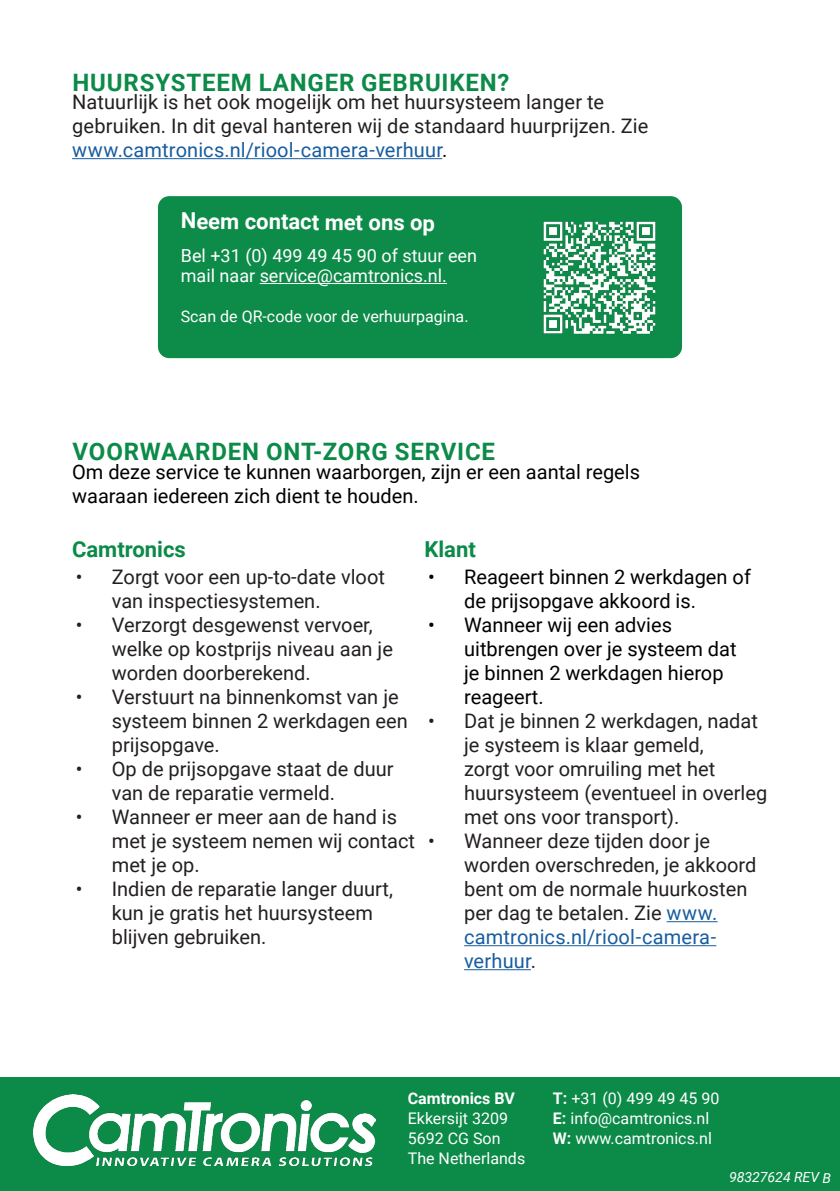
<style>
.page{position:relative;width:840px;height:1191px;background:#fff}
.page>*{position:absolute;margin:0;border:0;box-sizing:border-box;transform-origin:0 0}
.t1{font:700 24px "Roboto";letter-spacing:.035em;color:#0b8a48}
.t2{font:700 22px "Roboto";color:#fff}
.t3{font:700 22px "Roboto";color:#0b8a48}
.t4{font:20px/24px "Roboto";color:#231f20}
.t5{font:20px/24px "Roboto";color:#000}
.t6{font:18px/20px "Roboto";color:#fff}
.t7{font:16px "Roboto";color:#fff}
.t8{font:700 16px "Roboto";color:#fff}
.t9{font:italic 14px "Roboto";color:#fff}
.s1{color:#175d9e}
.s2{color:#000}
.s3{font-weight:700}
</style>
<div class="page">
<div style="left:0;top:1077px;width:839px;height:114px;background:#0b8a48"></div>
<img style="left:33px;top:1094px;width:343px;height:71px">
<hr style="left:666px;top:921px;width:51px;height:1px;background:#175d9e">
<hr style="left:464px;top:945px;width:252px;height:1px;background:#175d9e">
<hr style="left:464px;top:969px;width:66px;height:1px;background:#175d9e">
<hr style="left:72px;top:158px;width:370px;height:1px;background:#175d9e">
<div style="left:158px;top:196px;width:523px;height:162px;background:#0d8b48;border-radius:11px"></div>
<img style="left:543px;top:221px;width:113px;height:113px">
<hr style="left:259px;top:283px;width:188px;height:1px;background:#fff">
<p class="t1" style="left:72px;top:65px;width:438px">HUURSYSTEEM LANGER GEBRUIKEN?</p>
<p class="t4" style="left:72px;top:89px;width:577px">Natuurlijk is het ook mogelijk om het huursysteem langer te gebruiken. In dit geval hanteren wij de standaard huurprijzen. Zie <span class="s1">www.camtronics.nl/riool-camera-verhuur</span><span class="s2">.</span></p>
<p class="t2" style="left:181px;top:204px;width:255px;rotate:1deg">Neem contact met ons op</p>
<p class="t6" style="left:181px;top:245px;width:297px">Bel +31 (0) 499 49 45 90 of stuur een mail naar service@camtronics.nl.</p>
<p class="t7" style="left:181px;top:305px;width:289px">Scan de QR-code voor de verhuurpagina.</p>
<p class="t1" style="left:72px;top:435px;width:424px">VOORWAARDEN ONT-ZORG SERVICE</p>
<p class="t5" style="left:72px;top:459px;width:569px">Om deze service te kunnen waarborgen, zijn er een aantal regels waaraan iedereen zich dient te houden.</p>
<p class="t3" style="left:72px;top:534px;width:115px">Camtronics</p>
<p class="t3" style="left:424px;top:534px;width:53px">Klant</p>
<p class="t4" style="left:112px;top:564px;width:274px;text-indent:-36px">• Zorgt voor een up-to-date vloot van inspectiesystemen.</p>
<p class="t4" style="left:112px;top:612px;width:282px;text-indent:-36px">• Verzorgt desgewenst vervoer, welke op kostprijs niveau aan je worden doorberekend.</p>
<p class="t4" style="left:112px;top:684px;width:297px;text-indent:-36px">• Verstuurt na binnenkomst van je systeem binnen 2 werkdagen een prijsopgave.</p>
<p class="t4" style="left:112px;top:756px;width:283px;text-indent:-36px">• Op de prijsopgave staat de duur van de reparatie vermeld.</p>
<p class="t4" style="left:112px;top:804px;width:304px;text-indent:-36px">• Wanneer er meer aan de hand is met je systeem nemen wij contact met je op.</p>
<p class="t4" style="left:112px;top:876px;width:282px;text-indent:-36px">• Indien de reparatie langer duurt, kun je gratis het huursysteem blijven gebruiken.</p>
<p class="t5" style="left:464px;top:564px;width:288px;text-indent:-36px">• Reageert binnen 2 werkdagen of de prijsopgave akkoord is.</p>
<p class="t5" style="left:464px;top:612px;width:274px;text-indent:-36px">• Wanneer wij een advies uitbrengen over je systeem dat je binnen 2 werkdagen hierop reageert.</p>
<p class="t4" style="left:464px;top:708px;width:304px;text-indent:-36px">• Dat je binnen 2 werkdagen, nadat je systeem is klaar gemeld,<br>zorgt voor omruiling met het huursysteem (eventueel in overleg met ons voor transport).</p>
<p class="t4" style="left:464px;top:828px;width:293px;text-indent:-36px">• Wanneer deze tijden door je worden overschreden, je akkoord bent om de normale huurkosten per dag te betalen. Zie <span class="s1">www. camtronics.nl/riool-camera&shy;verhuur</span>.</p>
<p class="t8" style="left:407px;top:1087px;width:109px">Camtronics BV</p>
<p class="t7" style="left:407px;top:1107px;width:102px">Ekkersijt 3209</p>
<p class="t7" style="left:407px;top:1127px;width:94px">5692 CG Son</p>
<p class="t7" style="left:407px;top:1147px;width:119px">The Netherlands</p>
<p class="t7" style="left:552px;top:1087px;width:168px"><span class="s3">T:</span> +31 (0) 499 49 45 90</p>
<p class="t7" style="left:552px;top:1107px;width:158px"><span class="s3">E:</span> info@camtronics.nl</p>
<p class="t7" style="left:552px;top:1127px;width:160px"><span class="s3">W:</span> www.camtronics.nl</p>
<p class="t9" style="left:729px;top:1166px;width:103px;rotate:1deg">98327624 REV B</p>
</div>
